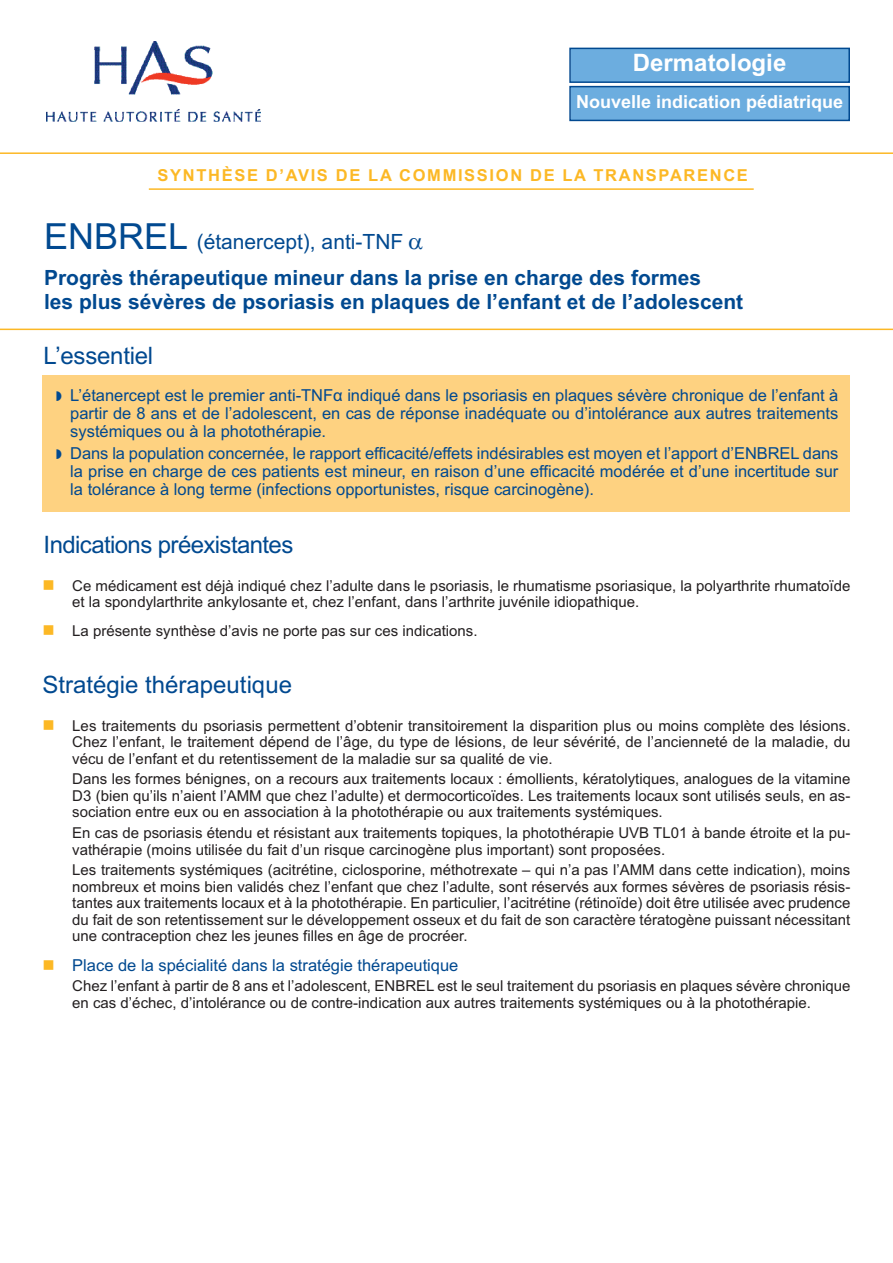
<style>
.page{position:relative;width:893px;height:1263px;background:#fff}
.page>*{position:absolute;margin:0;border:0;box-sizing:border-box;transform-origin:0 0}
.t1{font:24px "Arial";letter-spacing:-.01em;color:#014990}
.t2{font:700 24px "Arial";color:#fff}
.t3{font:700 21px/36.8px "Arial";color:#014990}
.t4{font:700 18px "Arial";color:#fff}
.t5{font:16.5px/18px "Arial";color:#014990;text-align:justify}
.t6{font:700 16.5px "Arial";letter-spacing:.1em;color:#fcb825}
.t7{font:15px/16.5px "Arial";color:#231f20}
.s1{font-weight:400;font-size:36px}
.s2{font-weight:400}
</style>
<div class="page">
<hr style="left:0;top:329px;width:893px;height:1px;background:#fcb825">
<img style="left:47px;top:41px;width:214px;height:81px">
<hr style="left:0;top:152px;width:893px;height:2px;background:#fcb825">
<div style="left:43px;top:376px;width:807px;height:136px;background:#fed281"></div>
<hr style="left:149px;top:188px;width:605px;height:2px;background:#fcb825">
<div style="left:571px;top:87px;width:277px;height:33px;background:#6caddf"></div>
<div style="left:569px;top:86px;width:281px;height:35px;border:2px solid #014990"></div>
<div style="left:571px;top:49px;width:277px;height:32px;background:#6caddf"></div>
<div style="left:569px;top:48px;width:281px;height:35px;border:2px solid #014990"></div>
<h1 class="t2" style="left:633px;top:49px;width:155px">Dermatologie</h1>
<p class="t4" style="left:576px;top:91px;width:269px">Nouvelle indication pédiatrique</p>
<p class="t6" style="left:158px;top:166px;width:592px">SYNTHÈSE D’AVIS DE LA COMMISSION DE LA TRANSPARENCE</p>
<h2 class="t3" style="left:44px;top:223px;width:659px"><span class="s1">ENBREL</span> <span class="s2">(étanercept), anti-TNF<br></span>Progrès thérapeutique mineur dans la prise en charge des formes</h2>
<h2 class="t3" style="left:44px;top:284px;width:701px">les plus sévères de psoriasis en plaques de l’enfant et de l’adolescent</h2>
<h1 class="t1" style="left:44px;top:341px;width:111px">L’essentiel</h1>
<p class="t5" style="left:70px;top:386px;width:770px">L’étanercept est le premier anti-TNFα indiqué dans le psoriasis en plaques sévère chronique de l’enfant à partir de 8 ans et de l’adolescent, en cas de réponse inadéquate ou d’intolérance aux autres traitements systémiques ou à la photothérapie.</p>
<p class="t5" style="left:70px;top:444px;width:770px">Dans la population concernée, le rapport efficacité/effets indésirables est moyen et l’apport d’ENBREL dans la prise en charge de ces patients est mineur, en raison d’une efficacité modérée et d’une incertitude sur la tolérance à long terme (infections opportunistes, risque carcinogène).</p>
<h1 class="t1" style="left:44px;top:530px;width:251px">Indications préexistantes</h1>
<p class="t7" style="left:72px;top:577px;width:780px">Ce médicament est déjà indiqué chez l’adulte dans le psoriasis, le rhumatisme psoriasique, la polyarthrite rhumatoïde et la spondylarthrite ankylosante et, chez l’enfant, dans l’arthrite juvénile idiopathique.</p>
<p class="t7" style="left:72px;top:623px;width:407px">La présente synthèse d’avis ne porte pas sur ces indications.</p>
<h1 class="t1" style="left:43px;top:670px;width:251px">Stratégie thérapeutique</h1>
<p class="t7" style="left:72px;top:717px;width:780px;text-align:justify">Les traitements du psoriasis permettent d’obtenir transitoirement la disparition plus ou moins complète des lésions.<br>Chez l’enfant, le traitement dépend de l’âge, du type de lésions, de leur sévérité, de l’ancienneté de la maladie, du vécu de l’enfant et du retentissement de la maladie sur sa qualité de vie.</p>
<p class="t7" style="left:72px;top:771px;width:780px;text-align:justify">Dans les formes bénignes, on a recours aux traitements locaux : émollients, kératolytiques, analogues de la vitamine D3 (bien qu’ils n’aient l’AMM que chez l’adulte) et dermocorticoïdes. Les traitements locaux sont utilisés seuls, en as&shy;sociation entre eux ou en association à la photothérapie ou aux traitements systémiques.</p>
<p class="t7" style="left:72px;top:825px;width:780px">En cas de psoriasis étendu et résistant aux traitements topiques, la photothérapie UVB TL01 à bande étroite et la pu&shy;vathérapie (moins utilisée du fait d’un risque carcinogène plus important) sont proposées.</p>
<p class="t7" style="left:72px;top:862px;width:780px;text-align:justify">Les traitements systémiques (acitrétine, ciclosporine, méthotrexate – qui n’a pas l’AMM dans cette indication), moins nombreux et moins bien validés chez l’enfant que chez l’adulte, sont réservés aux formes sévères de psoriasis résis&shy;tantes aux traitements locaux et à la photothérapie. En particulier, l’acitrétine (rétinoïde) doit être utilisée avec prudence du fait de son retentissement sur le développement osseux et du fait de son caractère tératogène puissant nécessitant une contraception chez les jeunes filles en âge de procréer.</p>
<p class="t5" style="left:72px;top:956px;width:388px">Place de la spécialité dans la stratégie thérapeutique</p>
<p class="t7" style="left:72px;top:978px;width:780px">Chez l’enfant à partir de 8 ans et l’adolescent, ENBREL est le seul traitement du psoriasis en plaques sévère chronique en cas d’échec, d’intolérance ou de contre-indication aux autres traitements systémiques ou à la photothérapie.</p>
</div>
